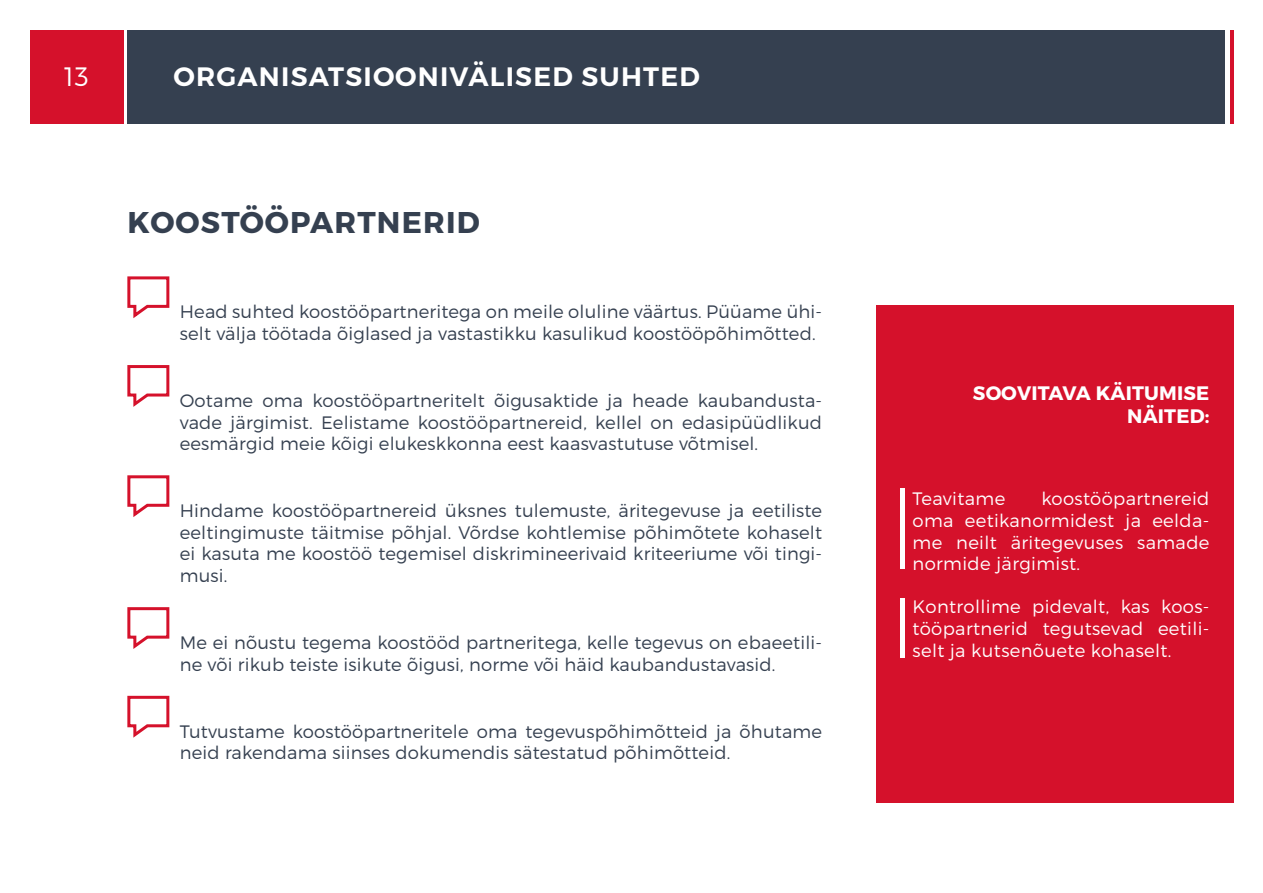
<style>
.page{position:relative;width:1263px;height:893px;background:#fff}
.page>*{position:absolute;margin:0;border:0;box-sizing:border-box;transform-origin:0 0}
.t1{font:700 30px "Montserrat";letter-spacing:.04em;color:#354050}
.t2{font:600 26.55px "Montserrat";letter-spacing:.045em;color:#fff}
.t3{font:300 26.55px "Montserrat";color:#fff}
.t4{font:700 19.5px/23.4px "Montserrat";letter-spacing:.01em;color:#fff;text-align:right}
.t5{font:300 18px/21.6px "Montserrat";letter-spacing:.01em;color:#354050}
.t6{font:300 18px/21.6px "Montserrat";letter-spacing:.02em;color:#fff;text-align:justify}
</style>
<div class="page">
<svg style="left:127px;top:276px;width:43px;height:43px"></svg>
<svg style="left:127px;top:365px;width:43px;height:42px"></svg>
<svg style="left:127px;top:475px;width:43px;height:42px"></svg>
<svg style="left:127px;top:607px;width:43px;height:42px"></svg>
<svg style="left:127px;top:695px;width:43px;height:43px"></svg>
<div style="left:876px;top:305px;width:357px;height:497px;background:#d5112b"></div>
<hr style="left:900px;top:488px;width:4px;height:81px;background:#fff">
<hr style="left:900px;top:598px;width:4px;height:60px;background:#fff">
<div style="left:30px;top:30px;width:93px;height:93px;background:#d5112b"></div>
<div style="left:127px;top:30px;width:1098px;height:93px;background:#354050"></div>
<svg style="left:1230px;top:30px;width:3px;height:93px"></svg>
<h2 class="t3" style="left:64px;top:61px;width:26px">13</h2>
<h2 class="t2" style="left:173px;top:60px;width:528px">ORGANISATSIOONIVÄLISED SUHTED</h2>
<h1 class="t1" style="left:128px;top:204px;width:354px">KOOSTÖÖPARTNERID</h1>
<p class="t5" style="left:180px;top:301px;width:644px">Head suhted koostööpartneritega on meile oluline väärtus. Püüame ühi&shy;selt välja töötada õiglased ja vastastikku kasulikud koostööpõhimõtted.</p>
<p class="t5" style="left:180px;top:389px;width:644px;text-align:justify">Ootame oma koostööpartneritelt õigusaktide ja heade kaubandusta&shy;vade järgimist. Eelistame koostööpartnereid, kellel on edasipüüdlikud eesmärgid meie kõigi elukeskkonna eest kaasvastutuse võtmisel.</p>
<p class="t5" style="left:180px;top:500px;width:644px;text-align:justify">Hindame koostööpartnereid üksnes tulemuste, äritegevuse ja eetiliste eeltingimuste täitmise põhjal. Võrdse kohtlemise põhimõtete kohaselt ei kasuta me koostöö tegemisel diskrimineerivaid kriteeriume või tingi&shy;musi.</p>
<p class="t5" style="left:180px;top:631px;width:644px">Me ei nõustu tegema koostööd partneritega, kelle tegevus on ebaeetili&shy;ne või rikub teiste isikute õigusi, norme või häid kaubandustavasid.</p>
<p class="t5" style="left:180px;top:720px;width:644px">Tutvustame koostööpartneritele oma tegevuspõhimõtteid ja õhutame neid rakendama siinses dokumendis sätestatud põhimõtteid.</p>
<p class="t4" style="left:973px;top:382px;width:238px">SOOVITAVA KÄITUMISE<br>NÄITED:</p>
<p class="t6" style="left:912px;top:488px;width:298px;text-indent:129px">koostööpartnereid oma eetikanormidest ja eelda&shy;me neilt äritegevuses samade normide järgimist.</p>
<p class="t6" style="left:912px;top:596px;width:298px">Kontrollime pidevalt, kas koos&shy;tööpartnerid tegutsevad eetili&shy;selt ja kutsenõuete kohaselt.</p>
<p class="t6" style="left:912px;top:488px;width:94px">Teavitame</p>
</div>
